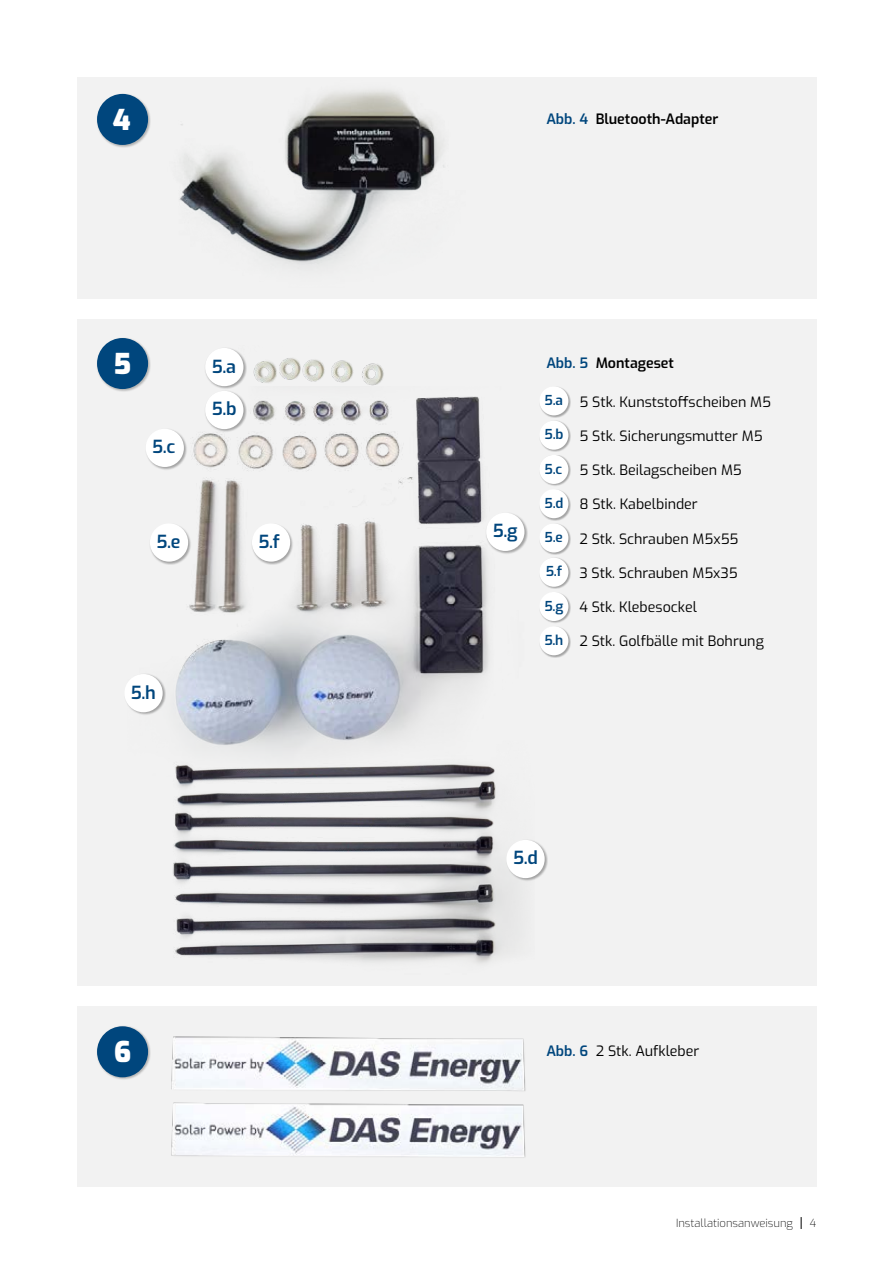
<style>
.page{position:relative;width:893px;height:1263px;background:#fff}
.page>*{position:absolute;margin:0;border:0;box-sizing:border-box;transform-origin:0 0}
.t1{font:900 28.5px "Exo";color:#fff}
.t2{font:600 18px "Exo";color:#00467d}
.t3{font:14.25px "Exo";color:#000}
.t4{font:600 14.25px "Exo";color:#000}
.t5{font:600 13.65px "Exo";color:#00467d}
.t6{font:200 11.25px "Exo";color:#000}
.s1{color:#00467d}
.s2{font-weight:600;color:#00467d}
</style>
<div class="page">
<div style="left:77px;top:1006px;width:739px;height:180px;background:#f2f2f2"></div>
<div style="left:77px;top:319px;width:739px;height:666px;background:#f2f2f2"></div>
<div style="left:97px;top:337px;width:55px;height:55px;background:#000;opacity:.27"></div>
<div style="left:97px;top:338px;width:51px;height:51px;background:#00467d;border-radius:50%"></div>
<div style="left:97px;top:1026px;width:55px;height:55px;background:#000;opacity:.27"></div>
<div style="left:97px;top:1026px;width:51px;height:51px;background:#00467d;border-radius:50%"></div>
<img style="left:253px;top:358px;width:131px;height:28px">
<img style="left:97px;top:387px;width:392px;height:353px">
<img style="left:173px;top:740px;width:343px;height:223px">
<div style="left:539px;top:386px;width:32px;height:32px;background:#000;opacity:.32"></div>
<div style="left:539px;top:386px;width:29px;height:29px;background:#fff;border-radius:50%"></div>
<div style="left:539px;top:420px;width:32px;height:32px;background:#000;opacity:.32"></div>
<div style="left:539px;top:421px;width:29px;height:29px;background:#fff;border-radius:50%"></div>
<div style="left:539px;top:455px;width:32px;height:31px;background:#000;opacity:.32"></div>
<div style="left:539px;top:455px;width:29px;height:29px;background:#fff;border-radius:50%"></div>
<div style="left:539px;top:489px;width:32px;height:32px;background:#000;opacity:.32"></div>
<div style="left:539px;top:489px;width:29px;height:29px;background:#fff;border-radius:50%"></div>
<div style="left:539px;top:523px;width:32px;height:32px;background:#000;opacity:.32"></div>
<div style="left:539px;top:523px;width:29px;height:29px;background:#fff;border-radius:50%"></div>
<div style="left:539px;top:557px;width:32px;height:32px;background:#000;opacity:.32"></div>
<div style="left:539px;top:558px;width:29px;height:29px;background:#fff;border-radius:50%"></div>
<div style="left:539px;top:592px;width:32px;height:32px;background:#000;opacity:.32"></div>
<div style="left:539px;top:592px;width:29px;height:29px;background:#fff;border-radius:50%"></div>
<div style="left:539px;top:626px;width:32px;height:32px;background:#000;opacity:.32"></div>
<div style="left:539px;top:626px;width:29px;height:29px;background:#fff;border-radius:50%"></div>
<div style="left:506px;top:839px;width:42px;height:42px;background:#000;opacity:.32"></div>
<div style="left:506px;top:840px;width:39px;height:38px;background:#fff;border-radius:50%"></div>
<div style="left:205px;top:390px;width:42px;height:42px;background:#000;opacity:.32"></div>
<div style="left:205px;top:391px;width:38px;height:38px;background:#fff;border-radius:50%"></div>
<div style="left:205px;top:347px;width:42px;height:42px;background:#000;opacity:.32"></div>
<div style="left:205px;top:348px;width:38px;height:38px;background:#fff;border-radius:50%"></div>
<div style="left:145px;top:428px;width:42px;height:42px;background:#000;opacity:.32"></div>
<div style="left:146px;top:429px;width:38px;height:38px;background:#fff;border-radius:50%"></div>
<div style="left:149px;top:523px;width:42px;height:42px;background:#000;opacity:.32"></div>
<div style="left:150px;top:523px;width:38px;height:39px;background:#fff;border-radius:50%"></div>
<div style="left:251px;top:523px;width:43px;height:42px;background:#000;opacity:.32"></div>
<div style="left:252px;top:523px;width:38px;height:39px;background:#fff;border-radius:50%"></div>
<div style="left:124px;top:673px;width:42px;height:43px;background:#000;opacity:.32"></div>
<div style="left:124px;top:674px;width:39px;height:38px;background:#fff;border-radius:50%"></div>
<div style="left:486px;top:512px;width:42px;height:42px;background:#000;opacity:.32"></div>
<div style="left:486px;top:513px;width:38px;height:38px;background:#fff;border-radius:50%"></div>
<img style="left:125px;top:1026px;width:432px;height:161px">
<div style="left:77px;top:77px;width:739px;height:221px;background:#f2f2f2"></div>
<img style="left:179px;top:90px;width:265px;height:179px">
<div style="left:97px;top:93px;width:55px;height:55px;background:#000;opacity:.27"></div>
<div style="left:97px;top:94px;width:51px;height:51px;background:#00467d;border-radius:50%"></div>
<svg style="left:801px;top:1217px;width:1px;height:12px"></svg>
<h1 class="t1" style="left:112px;top:97px;width:20px">4</h1>
<p class="t4" style="left:546px;top:109px;width:174px"><span class="s1">Abb. 4</span> Bluetooth-Adapter</p>
<h1 class="t1" style="left:114px;top:341px;width:18px">5</h1>
<p class="t2" style="left:152px;top:434px;width:25px">5.c</p>
<p class="t2" style="left:212px;top:353px;width:26px">5.a</p>
<p class="t2" style="left:212px;top:396px;width:26px">5.b</p>
<p class="t2" style="left:156px;top:528px;width:26px">5.e</p>
<p class="t2" style="left:258px;top:528px;width:23px">5.f</p>
<p class="t2" style="left:131px;top:679px;width:27px">5.h</p>
<h1 class="t1" style="left:114px;top:1029px;width:19px">6</h1>
<p class="t2" style="left:493px;top:518px;width:26px">5.g</p>
<p class="t4" style="left:546px;top:353px;width:129px"><span class="s1">Abb. 5</span> Montageset</p>
<p class="t5" style="left:545px;top:390px;width:20px">5.a</p>
<p class="t5" style="left:545px;top:424px;width:20px">5.b</p>
<p class="t5" style="left:545px;top:459px;width:19px">5.c</p>
<p class="t5" style="left:545px;top:493px;width:20px">5.d</p>
<p class="t5" style="left:545px;top:527px;width:20px">5.e</p>
<p class="t5" style="left:546px;top:561px;width:18px">5.f</p>
<p class="t5" style="left:544px;top:596px;width:20px">5.g</p>
<p class="t5" style="left:544px;top:630px;width:21px">5.h</p>
<p class="t3" style="left:579px;top:391px;width:193px">5 Stk. Kunststoffscheiben M5</p>
<p class="t3" style="left:579px;top:425px;width:185px">5 Stk. Sicherungsmutter M5</p>
<p class="t3" style="left:579px;top:460px;width:164px">5 Stk. Beilagscheiben M5</p>
<p class="t3" style="left:579px;top:494px;width:120px">8 Stk. Kabelbinder</p>
<p class="t3" style="left:579px;top:528px;width:161px">2 Stk. Schrauben M5x55</p>
<p class="t3" style="left:579px;top:562px;width:160px">3 Stk. Schrauben M5x35</p>
<p class="t3" style="left:579px;top:596px;width:119px">4 Stk. Klebesockel</p>
<p class="t3" style="left:579px;top:631px;width:186px">2 Stk. Golfbälle mit Bohrung</p>
<p class="t2" style="left:513px;top:845px;width:26px">5.d</p>
<p class="t3" style="left:546px;top:1040px;width:154px"><span class="s2">Abb. 6</span> 2 Stk. Aufkleber</p>
<p class="t6" style="left:676px;top:1215px;width:119px">Installationsanweisung</p>
<p class="t6" style="left:810px;top:1215px;width:8px">4</p>
</div>
